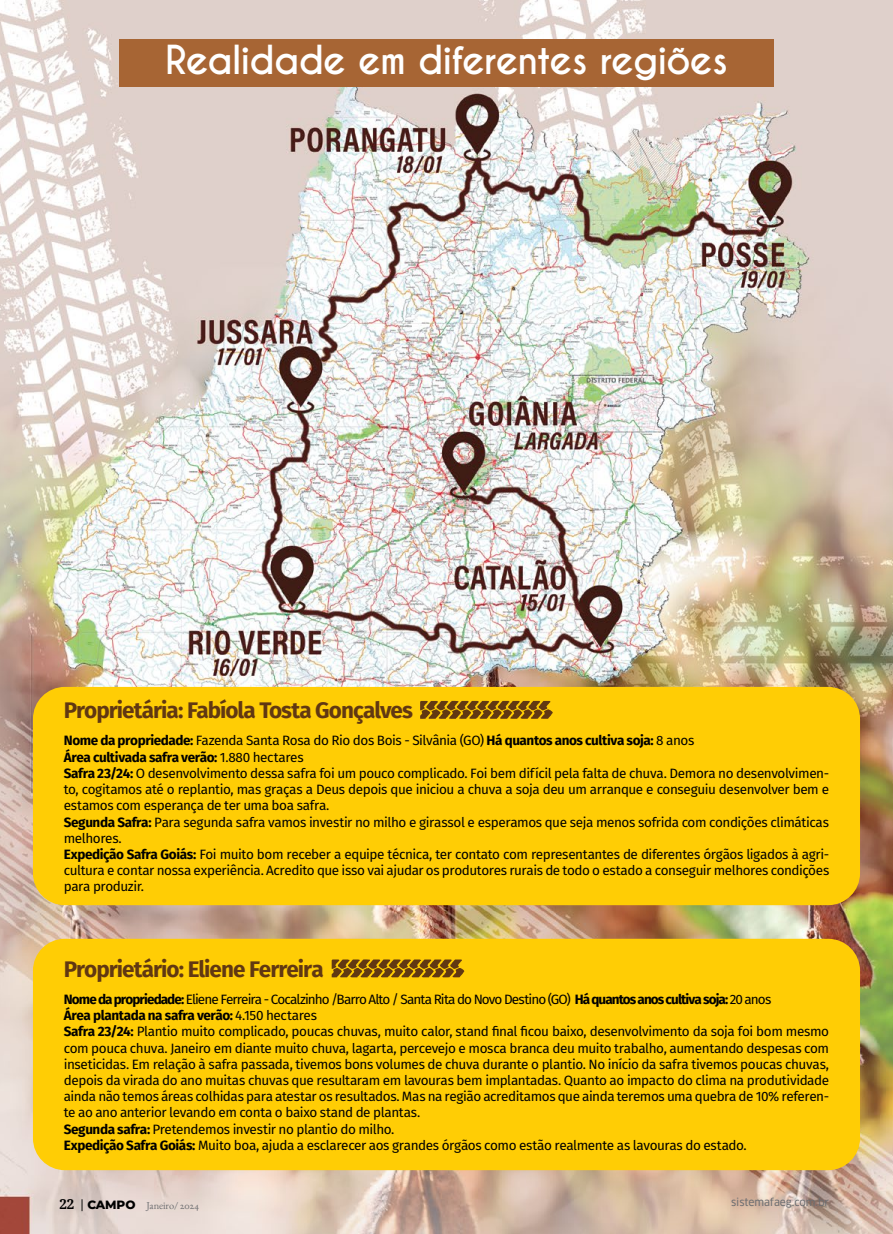
<style>
.page{position:relative;width:893px;height:1234px;background:#fff}
.page>*{position:absolute;margin:0;border:0;box-sizing:border-box;transform-origin:0 0}
.t1{font:700 37.5px "Caviar Dreams";letter-spacing:-.03em;color:#fff}
.t2{font:700 22.5px "Fira Sans";letter-spacing:-.045em;color:#613812}
.t3{font:13.5px/16.2px "Fira Sans";letter-spacing:-.03em;color:#000}
.t4{font:10.5px "EB Garamond 12";letter-spacing:-.01em;color:#6d6e71}
.t5{font:10.5px "Clan OSF News";letter-spacing:-.01em;color:#6d6e71}
.s1{font-weight:700}
.s2{font-family:"Droid Serif";font-weight:700;font-size:13.5px;color:#000}
.s3{font-family:"Clan OSF News";font-size:12px;color:#000}
.s4{font-family:"Montserrat";font-weight:800;font-size:12px;color:#000}
</style>
<div class="page">
<img style="left:0;top:0;width:893px;height:1233px">
<div style="left:119px;top:39px;width:655px;height:48px;background:#a76534"></div>
<div style="left:33px;top:686px;width:827px;height:219px;background:#ffcd05;border-radius:32px"></div>
<div style="left:33px;top:938px;width:827px;height:231px;background:#ffcd05;border-radius:32px"></div>
<svg style="left:420px;top:700px;width:133px;height:18px"></svg>
<svg style="left:332px;top:959px;width:132px;height:18px"></svg>
<h1 class="t1" style="left:165px;top:37px;width:564px">Realidade em diferentes regiões</h1>
<h2 class="t2" style="left:64px;top:691px;width:351px">Proprietária: Fabíola Tosta Gonçalves</h2>
<p class="t3" style="left:64px;top:732px;width:767px"><span class="s1">Nome da propriedade:</span> Fazenda Santa Rosa do Rio dos Bois - Silvânia (GO) <span class="s1">Há quantos anos cultiva soja:</span> 8 anos<br><span class="s1">Área cultivada safra verão:</span> 1.880 hectares<br><span class="s1">Safra 23/24:</span> O desenvolvimento dessa safra foi um pouco complicado. Foi bem difícil pela falta de chuva. Demora no desenvolvimen&shy;to, cogitamos até o replantio, mas graças a Deus depois que iniciou a chuva a soja deu um arranque e conseguiu desenvolver bem e estamos com esperança de ter uma boa safra.<br><span class="s1">Segunda Safra:</span> Para segunda safra vamos investir no milho e girassol e esperamos que seja menos sofrida com condições climáticas melhores.<br><span class="s1">Expedição Safra Goiás:</span> Foi muito bom receber a equipe técnica, ter contato com representantes de diferentes órgãos ligados à agri&shy;cultura e contar nossa experiência. Acredito que isso vai ajudar os produtores rurais de todo o estado a conseguir melhores condições para produzir.</p>
<h2 class="t2" style="left:64px;top:949px;width:261px">Proprietário: Eliene Ferreira</h2>
<p class="t3" style="left:64px;top:990px;width:767px"><span class="s1">Nome da propriedade:</span> Eliene Ferreira - Cocalzinho /Barro Alto / Santa Rita do Novo Destino (GO) <span class="s1">Há quantos anos cultiva soja:</span> 20 anos<br><span class="s1">Área plantada na safra verão:</span> 4.150 hectares<br><span class="s1">Safra 23/24:</span> Plantio muito complicado, poucas chuvas, muito calor, stand final ficou baixo, desenvolvimento da soja foi bom mesmo com pouca chuva. Janeiro em diante muito chuva, lagarta, percevejo e mosca branca deu muito trabalho, aumentando despesas com inseticidas. Em relação à safra passada, tivemos bons volumes de chuva durante o plantio. No início da safra tivemos poucas chuvas, depois da virada do ano muitas chuvas que resultaram em lavouras bem implantadas. Quanto ao impacto do clima na produtividade ainda não temos áreas colhidas para atestar os resultados. Mas na região acreditamos que ainda teremos uma quebra de 10% referen&shy;te ao ano anterior levando em conta o baixo stand de plantas.<br><span class="s1">Segunda safra:</span> Pretendemos investir no plantio do milho.<br><span class="s1">Expedição Safra Goiás:</span> Muito boa, ajuda a esclarecer aos grandes órgãos como estão realmente as lavouras do estado.</p>
<p class="t4" style="left:60px;top:1198px;width:141px"><span class="s2">22</span> <span class="s3">|</span> <span class="s4">CAMPO</span> Janeiro/ 2024</p>
<p class="t5" style="left:731px;top:1195px;width:100px">sistemafaeg.com.br</p>
</div>
